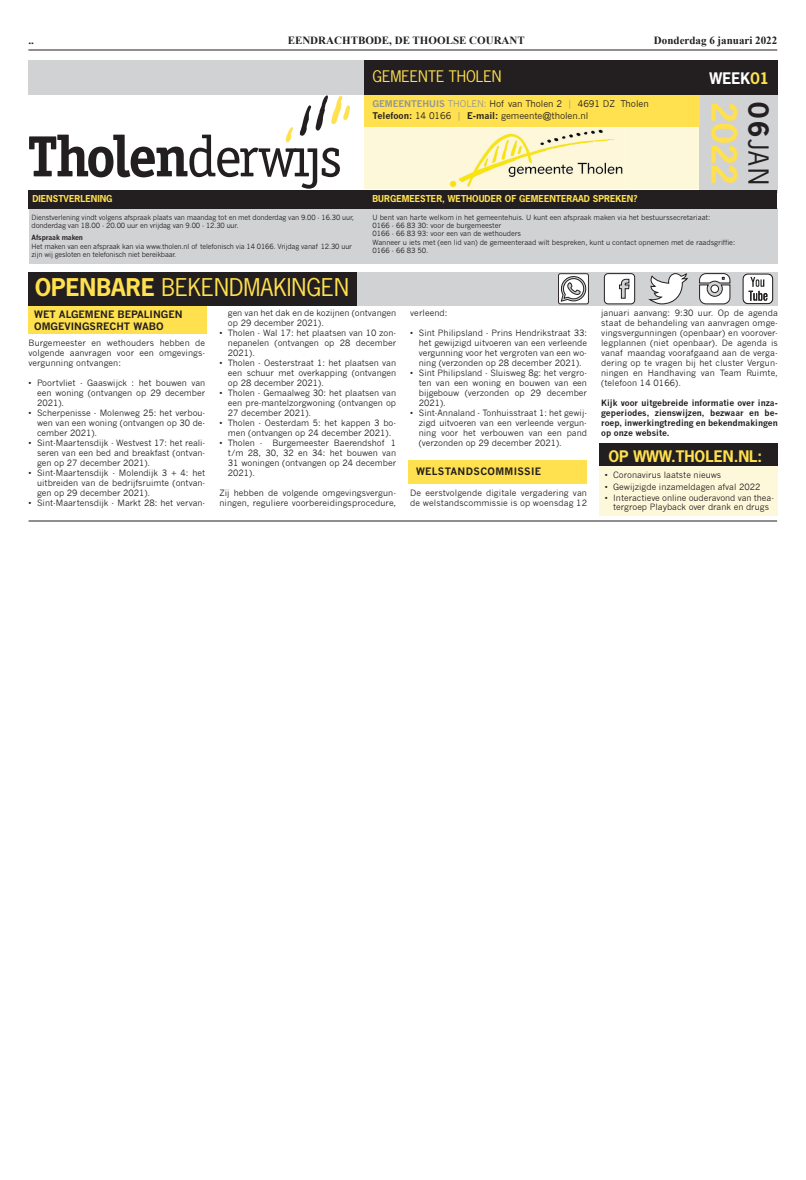
<style>
.page{position:relative;width:806px;height:1180px;background:#fff}
.page>*{position:absolute;margin:0;border:0;box-sizing:border-box;transform-origin:0 0}
.t1{font:700 33px "News Gothic Std";color:#ffe04e}
.t2{font:26px "News Gothic Std";color:#231f20}
.t3{font:23px "News Gothic Std";color:#ffe04e}
.t4{font:700 15px "News Gothic Std";color:#ffe04e}
.t5{font:15px "News Gothic Std";color:#ffe04e}
.t6{font:700 15px "News Gothic Std";color:#fff}
.t7{font:700 11px "Times New Roman";color:#231f20}
.t8{font:700 10px/12px "News Gothic";color:#231f20}
.t9{font:700 10px "News Gothic";letter-spacing:.03em;color:#231f20}
.t10{font:9px/12.8px "News Gothic";letter-spacing:-.005em;color:#231f20}
.t11{font:700 9px "News Gothic Std";color:#ffe04e}
.t12{font:8.5px/10px "News Gothic";color:#231f20;text-align:justify}
.t13{font:700 8.5px/10px "News Gothic";color:#231f20;text-align:justify}
.t14{font:7px/8.4px "News Gothic";letter-spacing:-.02em;color:#231f20}
.t15{font:700 7px "News Gothic";letter-spacing:-.02em;color:#231f20}
.s1{font-weight:700}
.s2{color:#ffe04e}
.s3{font-weight:700;color:#939598}
.s4{color:#939598}
</style>
<div class="page">
<div style="left:408px;top:459px;width:178px;height:24px;background:#ffe04e"></div>
<div style="left:29px;top:307px;width:178px;height:27px;background:#ffe04e"></div>
<hr style="left:28px;top:50px;width:748px;height:1px;background:#231f20">
<div style="left:364px;top:112px;width:334px;height:77px;background:#fef8db"></div>
<div style="left:28px;top:60px;width:352px;height:35px;background:#d1d2d4"></div>
<svg style="left:29px;top:95px;width:321px;height:94px"></svg>
<img style="left:446px;top:126px;width:178px;height:62px">
<div style="left:364px;top:60px;width:413px;height:35px;background:#231f20"></div>
<div style="left:698px;top:95px;width:78px;height:97px;background:#d1d2d4"></div>
<div style="left:364px;top:95px;width:334px;height:31px;background:#ffe04e"></div>
<div style="left:29px;top:208px;width:748px;height:56px;background:#d1d2d4"></div>
<div style="left:28px;top:190px;width:748px;height:18px;background:#231f20"></div>
<div style="left:317px;top:271px;width:460px;height:34px;background:#d1d2d4"></div>
<svg style="left:603px;top:273px;width:31px;height:31px"></svg>
<svg style="left:648px;top:273px;width:40px;height:31px"></svg>
<svg style="left:699px;top:273px;width:31px;height:31px"></svg>
<div style="left:742px;top:274px;width:30px;height:30px;border:1px solid #231f20;border-radius:5px"></div>
<svg style="left:743px;top:274px;width:30px;height:29px"></svg>
<div style="left:28px;top:271px;width:329px;height:34px;background:#231f20"></div>
<div style="left:558px;top:273px;width:30px;height:31px;border:1px solid #302d2c;border-radius:2px"></div>
<svg style="left:560px;top:271px;width:26px;height:33px"></svg>
<div style="left:598px;top:459px;width:179px;height:56px;background:#fef8db"></div>
<div style="left:598px;top:443px;width:179px;height:23px;background:#231f20"></div>
<hr style="left:29px;top:520px;width:747px;height:1px;background:#231f20">
<p class="t7" style="left:28px;top:33px;width:7px">..</p>
<p class="t7" style="left:287px;top:33px;width:238px">EENDRACHTBODE, DE THOOLSE COURANT</p>
<p class="t7" style="left:653px;top:33px;width:125px">Donderdag 6 januari 2022</p>
<h3 class="t5" style="left:372px;top:67px;width:130px">GEMEENTE THOLEN</h3>
<h2 class="t2" style="left:774px;top:102px;width:84px;rotate:90deg"><span class="s1">06</span>JAN</h2>
<h3 class="t6" style="left:709px;top:68px;width:61px">WEEK<span class="s2">01</span></h3>
<p class="t10" style="left:372px;top:97px;width:277px"><span class="s3">GEMEENTEHUIS</span> <span class="s4">THOLEN:</span> Hof van Tholen 2 <span class="s4">|</span> 4691 DZ Tholen<br><span class="s1">Telefoon:</span> 14 0166 <span class="s4">|</span> <span class="s1">E-mail:</span> gemeente@tholen.nl</p>
<h1 class="t1" style="left:745px;top:102px;width:84px;rotate:90deg">2022</h1>
<p class="t11" style="left:32px;top:193px;width:82px">DIENSTVERLENING</p>
<p class="t11" style="left:372px;top:193px;width:266px">BURGEMEESTER, WETHOUDER OF GEMEENTERAAD SPREKEN?</p>
<p class="t14" style="left:31px;top:213px;width:324px">Dienstverlening vindt volgens afspraak plaats van maandag tot en met donderdag van 9.00 - 16.30 uur, donderdag van 18.00 - 20.00 uur en vrijdag van 9.00 - 12.30 uur.</p>
<p class="t15" style="left:31px;top:233px;width:53px">Afspraak maken</p>
<p class="t14" style="left:31px;top:242px;width:322px">Het maken van een afspraak kan via www.tholen.nl of telefonisch via 14 0166. Vrijdag vanaf 12.30 uur zijn wij gesloten en telefonisch niet bereikbaar.</p>
<h3 class="t3" style="left:35px;top:272px;width:315px"><span class="s1">OPENBARE</span> BEKENDMAKINGEN</h3>
<p class="t14" style="left:372px;top:213px;width:364px">U bent van harte welkom in het gemeentehuis. U kunt een afspraak maken via het bestuurssecretariaat:<br>0166 - 66 83 30: voor de burgemeester<br>0166 - 66 83 93: voor een van de wethouders<br>Wanneer u iets met (een lid van) de gemeenteraad wilt bespreken, kunt u contact opnemen met de raadsgriffie:<br>0166 - 66 83 50.</p>
<p class="t8" style="left:34px;top:308px;width:150px">WET ALGEMENE BEPALINGEN<br>OMGEVINGSRECHT WABO</p>
<p class="t12" style="left:29px;top:338px;width:178px">Burgemeester en wethouders hebben de volgende aanvragen voor een omgevings&shy;vergunning ontvangen:</p>
<p class="t12" style="left:37px;top:378px;width:169px;text-indent:-8px">• Poortvliet - Gaaswijck : het bouwen van een woning (ontvangen op 29 december 2021).</p>
<p class="t12" style="left:37px;top:408px;width:169px;text-indent:-8px">• Scherpenisse - Molenweg 25: het verbou&shy;wen van een woning (ontvangen op 30 de&shy;cember 2021).</p>
<p class="t12" style="left:37px;top:438px;width:169px;text-indent:-8px">• Sint-Maartensdijk - Westvest 17: het reali&shy;seren van een bed and breakfast (ontvan&shy;gen op 27 december 2021).</p>
<p class="t12" style="left:37px;top:468px;width:169px;text-indent:-8px">• Sint-Maartensdijk - Molendijk 3 + 4: het uitbreiden van de bedrijfsruimte (ontvan&shy;gen op 29 december 2021).</p>
<p class="t12" style="left:29px;top:498px;width:178px">• Sint-Maartensdijk - Markt 28: het vervan-</p>
<p class="t12" style="left:228px;top:308px;width:169px">gen van het dak en de kozijnen (ontvangen op 29 december 2021).</p>
<p class="t12" style="left:228px;top:328px;width:169px;text-indent:-8px">• Tholen - Wal 17: het plaatsen van 10 zon&shy;nepanelen (ontvangen op 28 december 2021).</p>
<p class="t12" style="left:228px;top:358px;width:169px;text-indent:-8px">• Tholen - Oesterstraat 1: het plaatsen van een schuur met overkapping (ontvangen op 28 december 2021).</p>
<p class="t12" style="left:228px;top:388px;width:169px;text-indent:-8px">• Tholen - Gemaalweg 30: het plaatsen van een pre-mantelzorgwoning (ontvangen op 27 december 2021).</p>
<p class="t12" style="left:219px;top:418px;width:178px;text-align:center">• Tholen - Oesterdam 5: het kappen 3 bo&shy;men (ontvangen op 24 december 2021).</p>
<p class="t12" style="left:228px;top:438px;width:169px;text-indent:-8px">• Tholen - Burgemeester Baerendshof 1 t/m 28, 30, 32 en 34: het bouwen van 31 woningen (ontvangen op 24 december 2021).</p>
<p class="t12" style="left:219px;top:488px;width:178px">Zij hebben de volgende omgevingsvergun&shy;ningen, reguliere voorbereidingsprocedure,</p>
<p class="t12" style="left:410px;top:308px;width:39px">verleend:</p>
<p class="t12" style="left:418px;top:328px;width:169px;text-indent:-8px">• Sint Philipsland - Prins Hendrikstraat 33: het gewijzigd uitvoeren van een verleende vergunning voor het vergroten van een wo&shy;ning (verzonden op 28 december 2021).</p>
<p class="t12" style="left:418px;top:368px;width:169px;text-indent:-8px">• Sint Philipsland - Sluisweg 8g: het vergro&shy;ten van een woning en bouwen van een bijgebouw (verzonden op 29 december 2021).</p>
<p class="t12" style="left:418px;top:408px;width:169px;text-indent:-8px">• Sint-Annaland - Tonhuisstraat 1: het gewij&shy;zigd uitvoeren van een verleende vergun&shy;ning voor het verbouwen van een pand (verzonden op 29 december 2021).</p>
<p class="t9" style="left:416px;top:465px;width:127px">WELSTANDSCOMMISSIE</p>
<p class="t12" style="left:410px;top:488px;width:178px">De eerstvolgende digitale vergadering van de welstandscommissie is op woensdag 12</p>
<p class="t12" style="left:600px;top:308px;width:178px">januari aanvang: 9:30 uur. Op de agenda staat de behandeling van aanvragen omge&shy;vingsvergunningen (openbaar) en voorover&shy;legplannen (niet openbaar). De agenda is vanaf maandag voorafgaand aan de verga&shy;dering op te vragen bij het cluster Vergun&shy;ningen en Handhaving van Team Ruimte, (telefoon 14 0166).</p>
<p class="t13" style="left:600px;top:398px;width:178px">Kijk voor uitgebreide informatie over inza&shy;geperiodes, zienswijzen, bezwaar en be&shy;roep, inwerkingtreding en bekendmakingen op onze website.</p>
<h3 class="t4" style="left:608px;top:446px;width:155px">OP WWW.THOLEN.NL:</h3>
<p class="t12" style="left:604px;top:469px;width:118px">• Coronavirus laatste nieuws</p>
<p class="t12" style="left:604px;top:481px;width:157px">• Gewijzigde inzameldagen afval 2022</p>
<p class="t12" style="left:604px;top:494px;width:171px;line-height:9px;text-align:center">• Interactieve online ouderavond van thea&shy;tergroep Playback over drank en drugs</p>
</div>
